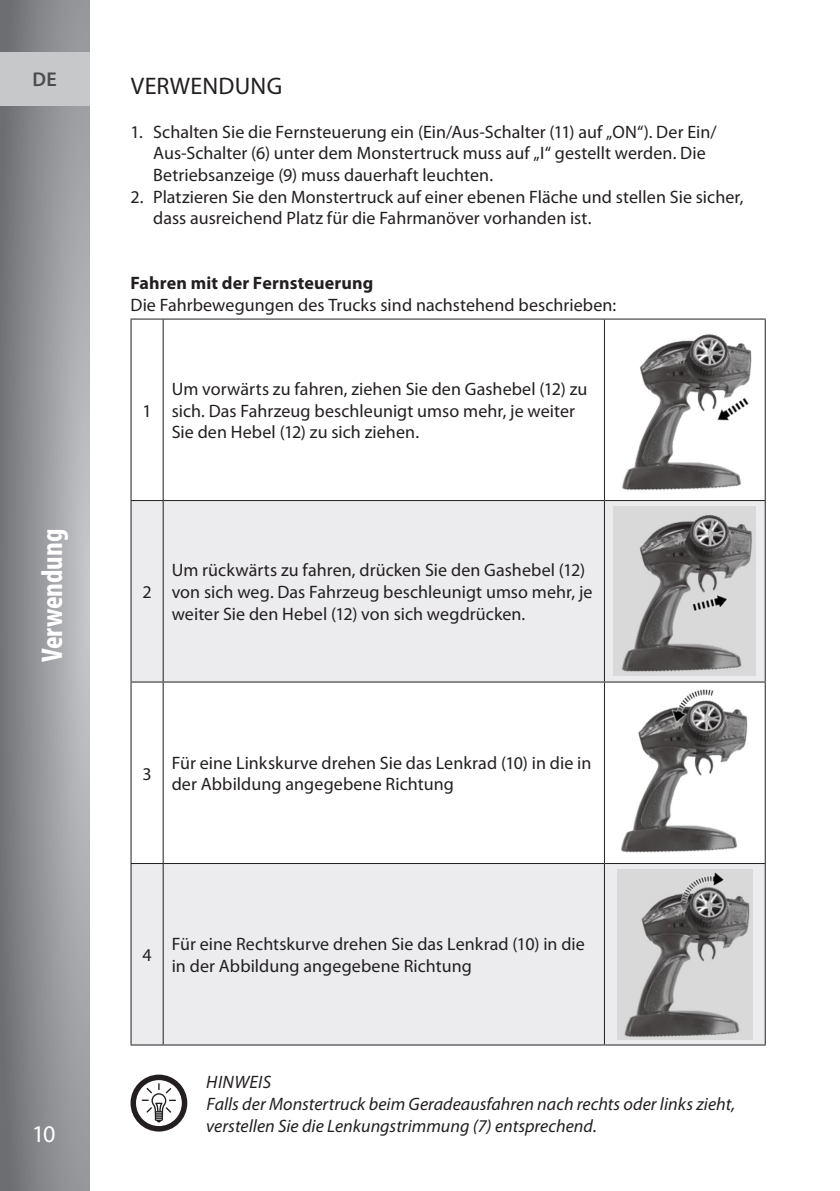
<style>
.page{position:relative;width:840px;height:1191px;background:#fff}
.page>*{position:absolute;margin:0;border:0;box-sizing:border-box;transform-origin:0 0}
.t1{font:700 condensed 30px "Myriad Pro";color:#fff}
.t2{font:24px "Myriad Pro";letter-spacing:.015em;color:#231f20}
.t3{font:24px "Myriad Pro";color:#fff}
.t4{font:600 20px "Myriad Pro";color:#4b4c4d}
.t5{font:18px/21.6px "Myriad Pro";letter-spacing:.005em;color:#231f20}
.t6{font:italic 18px/21.6px "Myriad Pro";color:#231f20}
.t7{font:700 18px "Myriad Pro";letter-spacing:.01em;color:#231f20}
</style>
<div class="page">
<svg style="left:0;top:0;width:89px;height:1191px;background:#929497"></svg>
<div style="left:0;top:52px;width:89px;height:54px;background:#c7c8ca"></div>
<svg style="left:131px;top:501px;width:633px;height:543px;fill:#ececee"></svg>
<hr style="left:130px;top:318px;width:33px;height:1px;background:#231f20">
<hr style="left:130px;top:319px;width:1px;height:181px;background:#231f20">
<hr style="left:163px;top:318px;width:441px;height:1px;background:#231f20">
<hr style="left:162px;top:319px;width:1px;height:181px;background:#231f20">
<hr style="left:604px;top:318px;width:161px;height:1px;background:#231f20">
<hr style="left:603px;top:319px;width:1px;height:181px;background:#231f20">
<hr style="left:764px;top:319px;width:1px;height:181px;background:#231f20">
<hr style="left:130px;top:500px;width:33px;height:1px;background:#231f20">
<hr style="left:130px;top:501px;width:1px;height:180px;background:#231f20">
<hr style="left:163px;top:500px;width:441px;height:1px;background:#231f20">
<hr style="left:162px;top:501px;width:1px;height:180px;background:#231f20">
<hr style="left:604px;top:500px;width:161px;height:1px;background:#231f20">
<hr style="left:603px;top:501px;width:1px;height:180px;background:#231f20">
<hr style="left:764px;top:501px;width:1px;height:180px;background:#231f20">
<hr style="left:130px;top:681px;width:33px;height:1px;background:#231f20">
<hr style="left:130px;top:682px;width:1px;height:181px;background:#231f20">
<hr style="left:163px;top:681px;width:441px;height:1px;background:#231f20">
<hr style="left:162px;top:682px;width:1px;height:181px;background:#231f20">
<hr style="left:604px;top:681px;width:161px;height:1px;background:#231f20">
<hr style="left:603px;top:682px;width:1px;height:181px;background:#231f20">
<hr style="left:764px;top:682px;width:1px;height:181px;background:#231f20">
<hr style="left:130px;top:863px;width:33px;height:1px;background:#231f20">
<hr style="left:130px;top:864px;width:1px;height:180px;background:#231f20">
<hr style="left:163px;top:863px;width:441px;height:1px;background:#231f20">
<hr style="left:162px;top:864px;width:1px;height:180px;background:#231f20">
<hr style="left:604px;top:863px;width:161px;height:1px;background:#231f20">
<hr style="left:603px;top:864px;width:1px;height:180px;background:#231f20">
<hr style="left:764px;top:864px;width:1px;height:180px;background:#231f20">
<hr style="left:130px;top:1044px;width:33px;height:1px;background:#231f20">
<hr style="left:163px;top:1044px;width:441px;height:1px;background:#231f20">
<hr style="left:604px;top:1044px;width:161px;height:1px;background:#231f20">
<img style="left:622px;top:333px;width:130px;height:158px">
<img style="left:613px;top:506px;width:142px;height:169px">
<img style="left:613px;top:687px;width:136px;height:171px">
<img style="left:617px;top:869px;width:134px;height:170px">
<svg style="left:130px;top:1074px;width:57px;height:57px"></svg>
<p class="t4" style="left:33px;top:67px;width:26px">DE</p>
<h1 class="t1" style="left:33px;top:662px;width:135px;rotate:-90deg">Verwendung</h1>
<h2 class="t3" style="left:32px;top:1119px;width:25px">10</h2>
<h2 class="t2" style="left:131px;top:72px;width:153px">VERWENDUNG</h2>
<p class="t5" style="left:153px;top:121px;width:564px;text-indent:-23px">1. Schalten Sie die Fernsteuerung ein (Ein/Aus-Schalter (11) auf „ON“). Der Ein/<br>Aus-Schalter (6) unter dem Monstertruck muss auf „I“ gestellt werden. Die<br>Betriebsanzeige (9) muss dauerhaft leuchten.</p>
<p class="t5" style="left:153px;top:185px;width:591px;text-indent:-23px">2. Platzieren Sie den Monstertruck auf einer ebenen Fläche und stellen Sie sicher, dass ausreichend Platz für die Fahrmanöver vorhanden ist.</p>
<p class="t7" style="left:130px;top:271px;width:244px">Fahren mit der Fernsteuerung</p>
<p class="t5" style="left:130px;top:293px;width:487px">Die Fahrbewegungen des Trucks sind nachstehend beschrieben:</p>
<p class="t5" style="left:142px;top:399px;width:11px">1</p>
<p class="t5" style="left:172px;top:378px;width:417px">Um vorwärts zu fahren, ziehen Sie den Gashebel (12) zu sich. Das Fahrzeug beschleunigt umso mehr, je weiter<br>Sie den Hebel (12) zu sich ziehen.</p>
<p class="t5" style="left:142px;top:581px;width:11px">2</p>
<p class="t5" style="left:172px;top:559px;width:422px">Um rückwärts zu fahren, drücken Sie den Gashebel (12) von sich weg. Das Fahrzeug beschleunigt umso mehr, je weiter Sie den Hebel (12) von sich wegdrücken.</p>
<p class="t5" style="left:142px;top:762px;width:11px">3</p>
<p class="t5" style="left:172px;top:751px;width:421px">Für eine Linkskurve drehen Sie das Lenkrad (10) in die in der Abbildung angegebene Richtung</p>
<p class="t5" style="left:142px;top:944px;width:11px">4</p>
<p class="t5" style="left:172px;top:933px;width:414px">Für eine Rechtskurve drehen Sie das Lenkrad (10) in die in der Abbildung angegebene Richtung</p>
<p class="t6" style="left:206px;top:1071px;width:530px">HINWEIS<br>Falls der Monstertruck beim Geradeausfahren nach rechts oder links zieht, verstellen Sie die Lenkungstrimmung (7) entsprechend.</p>
</div>
